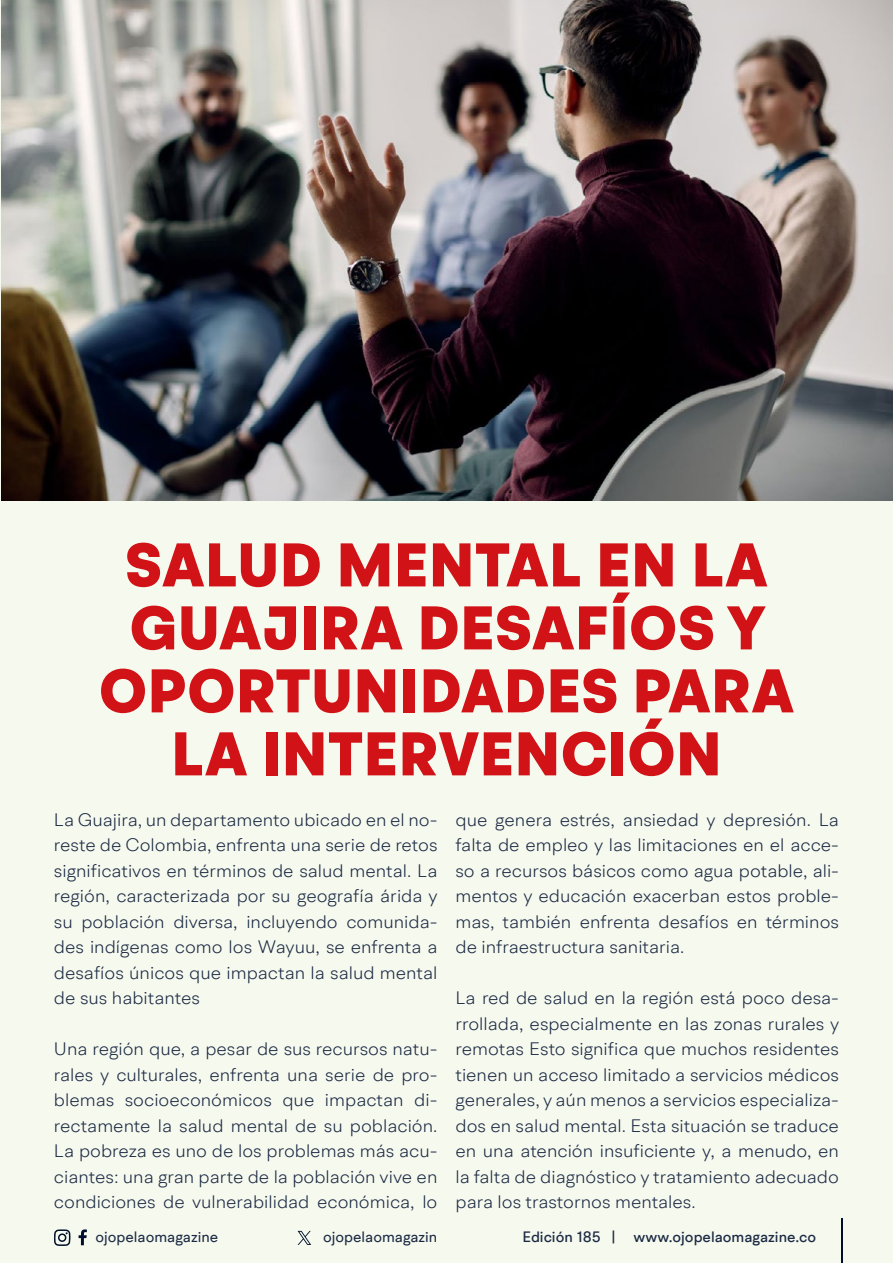
<style>
.page{position:relative;width:893px;height:1263px;background:#f6f9ee}
.page>*{position:absolute;margin:0;border:0;box-sizing:border-box;transform-origin:0 0}
.t1{font:900 61.5px/63px "BR Hendrix";letter-spacing:.01em;color:#d11217;text-align:center}
.t2{font:300 18px/25.5px "BR Hendrix";color:#1b2943;text-align:justify;scale:1.04 1}
.t3{font:500 15px "BR Hendrix";color:#1b2943}
.t4{font:15px "BR Hendrix";color:#1b2943}
</style>
<div class="page">
<svg style="left:79px;top:1229px;width:8px;height:16px"></svg>
<svg style="left:54px;top:1229px;width:17px;height:17px"></svg>
<hr style="left:841px;top:1219px;width:1px;height:44px;background:#000f2b">
<svg style="left:298px;top:1231px;width:13px;height:14px"></svg>
<img style="left:1px;top:0;width:892px;height:500px">
<h1 class="t1" style="left:99px;top:535px;width:696px">SALUD MENTAL EN LA<br>GUAJIRA DESAFÍOS Y<br>OPORTUNIDADES PARA<br>LA INTERVENCIÓN</h1>
<p class="t2" style="left:54px;top:806px;width:371px">La Guajira, un departamento ubicado en el no&shy;reste de Colombia, enfrenta una serie de retos significativos en términos de salud mental. La región, caracterizada por su geografía árida y su población diversa, incluyendo comunida&shy;des indígenas como los Wayuu, se enfrenta a desafíos únicos que impactan la salud mental de sus habitantes</p>
<p class="t2" style="left:54px;top:1036px;width:370px">Una región que, a pesar de sus recursos natu&shy;rales y culturales, enfrenta una serie de pro&shy;blemas socioeconómicos que impactan di&shy;rectamente la salud mental de su población.<br>La pobreza es uno de los problemas más acu&shy;ciantes: una gran parte de la población vive en condiciones de vulnerabilidad económica, lo</p>
<p class="t2" style="left:455px;top:806px;width:370px">que genera estrés, ansiedad y depresión. La falta de empleo y las limitaciones en el acce&shy;so a recursos básicos como agua potable, ali&shy;mentos y educación exacerban estos proble&shy;mas, también enfrenta desafíos en términos de infraestructura sanitaria.</p>
<p class="t2" style="left:455px;top:985px;width:371px">La red de salud en la región está poco desa&shy;rrollada, especialmente en las zonas rurales y remotas Esto significa que muchos residentes tienen un acceso limitado a servicios médicos generales, y aún menos a servicios especializa&shy;dos en salud mental. Esta situación se traduce en una atención insuficiente y, a menudo, en la falta de diagnóstico y tratamiento adecuado para los trastornos mentales.</p>
<p class="t4" style="left:96px;top:1227px;width:124px">ojopelaomagazine</p>
<p class="t4" style="left:323px;top:1227px;width:116px">ojopelaomagazin</p>
<p class="t3" style="left:522px;top:1227px;width:295px">Edición 185 | www.ojopelaomagazine.co</p>
</div>
